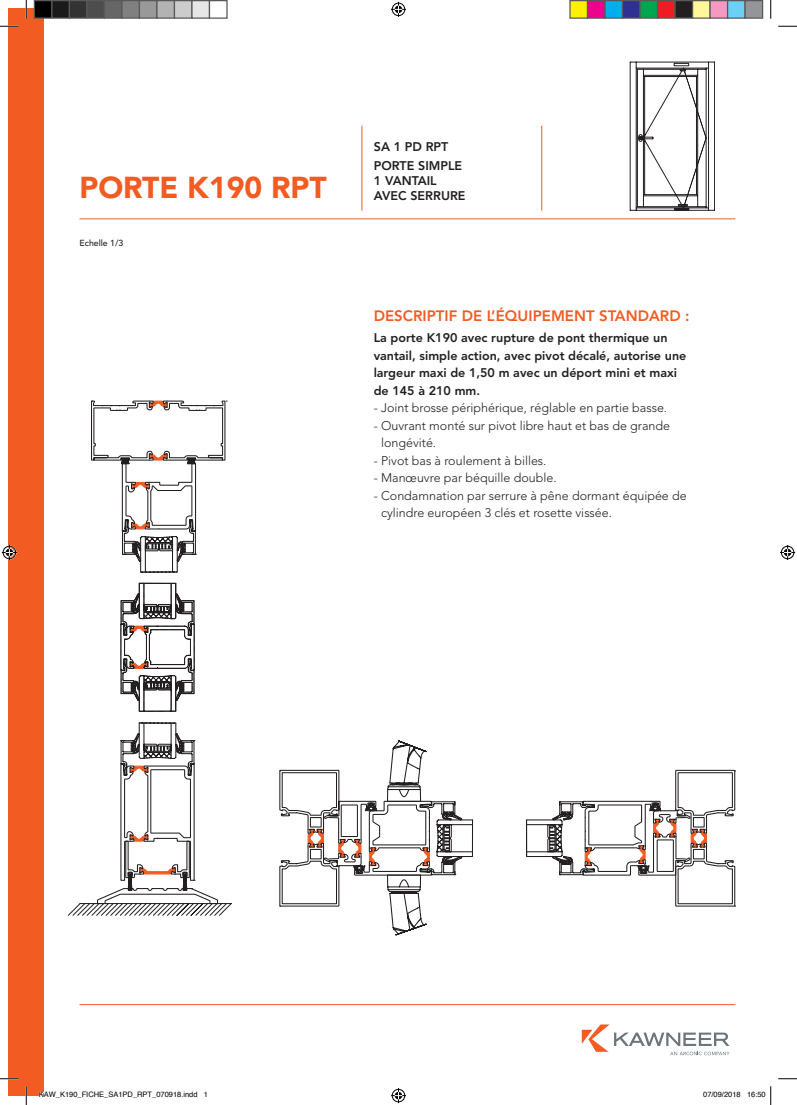
<style>
.page{position:relative;width:797px;height:1105px;background:#fff}
.page>*{position:absolute;margin:0;border:0;box-sizing:border-box;transform-origin:0 0}
.t1{font:900 30px "Avenir";color:#f25b21}
.t2{font:800 15px "Avenir";color:#f25b21}
.t3{font:300 12.5px/17.5px "Avenir";color:#231f20}
.t4{font:800 12.5px/17.5px "Avenir";color:#231f20}
.t5{font:500 8.75px "Avenir";color:#231f20}
.t6{font:7.5px "Helvetica";color:#000}
</style>
<div class="page">
<svg style="left:629px;top:62px;width:86px;height:149px"></svg>
<hr style="left:79px;top:219px;width:656px;height:1px;background:#f25b21">
<hr style="left:79px;top:1004px;width:656px;height:1px;background:#f25b21">
<svg style="left:581px;top:1024px;width:148px;height:31px"></svg>
<hr style="left:361px;top:126px;width:1px;height:85px;background:#f25b21">
<hr style="left:541px;top:126px;width:1px;height:85px;background:#f25b21">
<div style="left:9px;top:9px;width:35px;height:1087px;background:#f25b21"></div>
<svg style="left:91px;top:401px;width:135px;height:501px"></svg>
<svg style="left:68px;top:902px;width:163px;height:14px"></svg>
<svg style="left:120px;top:401px;width:76px;height:490px"></svg>
<svg style="left:279px;top:769px;width:456px;height:138px"></svg>
<svg style="left:307px;top:740px;width:400px;height:195px"></svg>
<svg style="left:0;top:25px;width:19px;height:2px"></svg>
<svg style="left:778px;top:25px;width:19px;height:2px"></svg>
<svg style="left:0;top:1078px;width:19px;height:1px"></svg>
<svg style="left:778px;top:1078px;width:19px;height:1px"></svg>
<svg style="left:25px;top:0;width:2px;height:19px"></svg>
<svg style="left:25px;top:1086px;width:2px;height:19px"></svg>
<svg style="left:770px;top:0;width:1px;height:19px"></svg>
<svg style="left:391px;top:2px;width:15px;height:15px"></svg>
<svg style="left:391px;top:1088px;width:15px;height:15px"></svg>
<svg style="left:2px;top:545px;width:15px;height:15px"></svg>
<svg style="left:780px;top:545px;width:15px;height:15px"></svg>
<div style="left:34px;top:1px;width:18px;height:17px;background:#000"></div>
<div style="left:34px;top:0;width:18px;height:19px;border:1px solid #595959"></div>
<div style="left:52px;top:1px;width:17px;height:17px;background:#1a1a1a"></div>
<div style="left:51px;top:0;width:19px;height:19px;border:1px solid #595959"></div>
<div style="left:69px;top:1px;width:18px;height:17px;background:#333"></div>
<div style="left:69px;top:0;width:19px;height:19px;border:1px solid #595959"></div>
<div style="left:87px;top:1px;width:17px;height:17px;background:#4d4d4d"></div>
<div style="left:86px;top:0;width:19px;height:19px;border:1px solid #595959"></div>
<div style="left:104px;top:1px;width:18px;height:17px;background:#666"></div>
<div style="left:104px;top:0;width:18px;height:19px;border:1px solid #595959"></div>
<div style="left:122px;top:1px;width:17px;height:17px;background:#808080"></div>
<div style="left:121px;top:0;width:19px;height:19px;border:1px solid #595959"></div>
<div style="left:139px;top:1px;width:18px;height:17px;background:#999"></div>
<div style="left:139px;top:0;width:19px;height:19px;border:1px solid #595959"></div>
<div style="left:157px;top:1px;width:17px;height:17px;background:#b3b3b3"></div>
<div style="left:156px;top:0;width:19px;height:19px;border:1px solid #595959"></div>
<div style="left:174px;top:1px;width:18px;height:17px;background:#ccc"></div>
<div style="left:174px;top:0;width:18px;height:19px;border:1px solid #595959"></div>
<div style="left:192px;top:1px;width:17px;height:17px;background:#e6e6e6"></div>
<div style="left:191px;top:0;width:19px;height:19px;border:1px solid #595959"></div>
<div style="left:209px;top:0;width:19px;height:19px;border:1px solid #595959"></div>
<div style="left:570px;top:1px;width:17px;height:17px;background:#fff101"></div>
<div style="left:569px;top:0;width:19px;height:19px;border:1px solid #595959"></div>
<div style="left:587px;top:1px;width:18px;height:17px;background:#ed028c"></div>
<div style="left:587px;top:0;width:18px;height:19px;border:1px solid #595959"></div>
<div style="left:605px;top:1px;width:17px;height:17px;background:#00aeef"></div>
<div style="left:604px;top:0;width:19px;height:19px;border:1px solid #595959"></div>
<div style="left:622px;top:1px;width:18px;height:17px;background:#2e3092"></div>
<div style="left:622px;top:0;width:18px;height:19px;border:1px solid #595959"></div>
<div style="left:640px;top:1px;width:17px;height:17px;background:#00a54f"></div>
<div style="left:639px;top:0;width:19px;height:19px;border:1px solid #595959"></div>
<div style="left:657px;top:1px;width:18px;height:17px;background:#ee1d23"></div>
<div style="left:657px;top:0;width:18px;height:19px;border:1px solid #595959"></div>
<div style="left:675px;top:1px;width:17px;height:17px;background:#231f20"></div>
<div style="left:674px;top:0;width:19px;height:19px;border:1px solid #595959"></div>
<div style="left:692px;top:1px;width:18px;height:17px;background:#fff79a"></div>
<div style="left:692px;top:0;width:18px;height:19px;border:1px solid #595959"></div>
<div style="left:710px;top:1px;width:17px;height:17px;background:#f499c2"></div>
<div style="left:709px;top:0;width:19px;height:19px;border:1px solid #595959"></div>
<div style="left:727px;top:1px;width:18px;height:17px;background:#6bcff6"></div>
<div style="left:727px;top:0;width:18px;height:19px;border:1px solid #595959"></div>
<div style="left:745px;top:1px;width:17px;height:17px;background:#939598"></div>
<div style="left:744px;top:0;width:19px;height:19px;border:1px solid #595959"></div>
<svg style="left:39px;top:1091px;width:5px;height:5px"></svg>
<svg style="left:770px;top:1086px;width:1px;height:19px"></svg>
<p class="t1" style="left:79px;top:170px;width:249px">PORTE K190 RPT</p>
<p class="t5" style="left:79px;top:238px;width:45px">Echelle 1/3</p>
<p class="t4" style="left:374px;top:138px;width:76px">SA 1 PD RPT</p>
<p class="t4" style="left:374px;top:158px;width:93px;line-height:15px">PORTE SIMPLE<br>1 VANTAIL<br>AVEC SERRURE</p>
<p class="t2" style="left:373px;top:307px;width:317px">DESCRIPTIF DE L’ÉQUIPEMENT STANDARD :</p>
<p class="t4" style="left:373px;top:329px;width:314px">La porte K190 avec rupture de pont thermique un vantail, simple action, avec pivot décalé, autorise une largeur maxi de 1,50 m avec un déport mini et maxi de 145 à 210 mm.</p>
<p class="t3" style="left:373px;top:399px;width:295px">- Joint brosse périphérique, réglable en partie basse.</p>
<p class="t3" style="left:381px;top:417px;width:290px;text-indent:-7px">- Ouvrant monté sur pivot libre haut et bas de grande longévité.</p>
<p class="t3" style="left:373px;top:452px;width:174px">- Pivot bas à roulement à billes.</p>
<p class="t3" style="left:373px;top:469px;width:184px">- Manœuvre par béquille double.</p>
<p class="t3" style="left:381px;top:487px;width:307px;text-indent:-7px">- Condamnation par serrure à pêne dormant équipée de cylindre européen 3 clés et rosette vissée.</p>
<p class="t6" style="left:39px;top:1089px;width:171px">KAW_K190_FICHE_SA1PD_RPT_070918.indd 1</p>
<p class="t6" style="left:703px;top:1089px;width:64px">07/09/2018 16:50</p>
</div>
